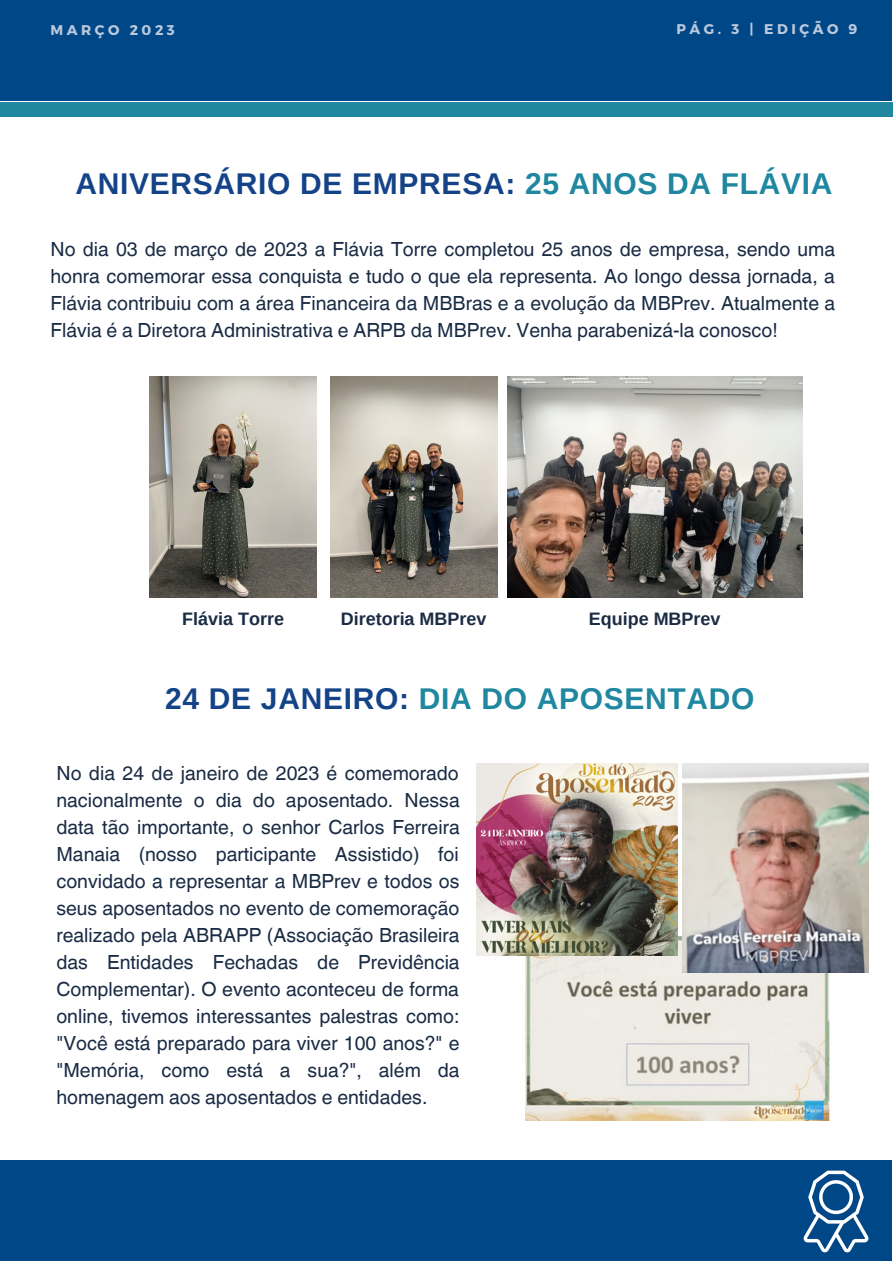
<style>
.page{position:relative;width:893px;height:1264px;background:#fff}
.page>*{position:absolute;margin:0;border:0;box-sizing:border-box;transform-origin:0 0}
.t1{font:700 30px "Arimo";letter-spacing:.025em;color:#144388}
.t2{font:700 30px "Arimo";letter-spacing:.025em;color:#1f87a0}
.t3{font:19.5px/27px "Helvetica World";color:#1a2b44;text-align:justify}
.t4{font:700 18px "Arimo";color:#1a2b44}
.t5{font:700 14.1px "Montserrat";letter-spacing:.25em;color:#bbc9dc}
.s1{color:#1f87a0}
.s2{color:#144388}
</style>
<div class="page">
<div style="left:0;top:0;width:891px;height:100px;background:#004788"></div>
<div style="left:0;top:102px;width:892px;height:15px;background:#1f87a0"></div>
<div style="left:0;top:1160px;width:891px;height:100px;background:#004788"></div>
<svg style="left:803px;top:1170px;width:65px;height:82px"></svg>
<img style="left:150px;top:376px;width:166px;height:221px">
<img style="left:330px;top:376px;width:167px;height:221px">
<img style="left:507px;top:376px;width:295px;height:221px">
<img style="left:525px;top:936px;width:305px;height:184px">
<img style="left:683px;top:763px;width:185px;height:209px">
<img style="left:476px;top:763px;width:201px;height:192px">
<p class="t5" style="left:50px;top:21px;width:126px">MARÇO 2023</p>
<p class="t5" style="left:676px;top:20px;width:182px">PÁG. 3 | EDIÇÃO 9</p>
<h1 class="t1" style="left:75px;top:167px;width:758px">ANIVERSÁRIO DE EMPRESA: <span class="s1">25 ANOS DA FLÁVIA</span></h1>
<p class="t3" style="left:50px;top:235px;width:786px">No dia 03 de março de 2023 a Flávia Torre completou 25 anos de empresa, sendo uma honra comemorar essa conquista e tudo o que ela representa. Ao longo dessa jornada, a Flávia contribuiu com a área Financeira da MBBras e a evolução da MBPrev. Atualmente a Flávia é a Diretora Administrativa e ARPB da MBPrev. Venha parabenizá-la conosco!</p>
<p class="t4" style="left:182px;top:609px;width:103px">Flávia Torre</p>
<p class="t4" style="left:341px;top:609px;width:147px">Diretoria MBPrev</p>
<p class="t4" style="left:588px;top:609px;width:133px">Equipe MBPrev</p>
<h1 class="t2" style="left:165px;top:681px;width:591px"><span class="s2">24 DE JANEIRO:</span> DIA DO APOSENTADO</h1>
<p class="t3" style="left:56px;top:759px;width:405px">No dia 24 de janeiro de 2023 é comemorado nacionalmente o dia do aposentado. Nessa data tão importante, o senhor Carlos Ferreira Manaia (nosso participante Assistido) foi convidado a representar a MBPrev e todos os seus aposentados no evento de comemoração realizado pela ABRAPP (Associação Brasileira das Entidades Fechadas de Previdência Complementar). O evento aconteceu de forma online, tivemos interessantes palestras como: "Você está preparado para viver 100 anos?" e "Memória, como está a sua?", além da homenagem aos aposentados e entidades.</p>
</div>
